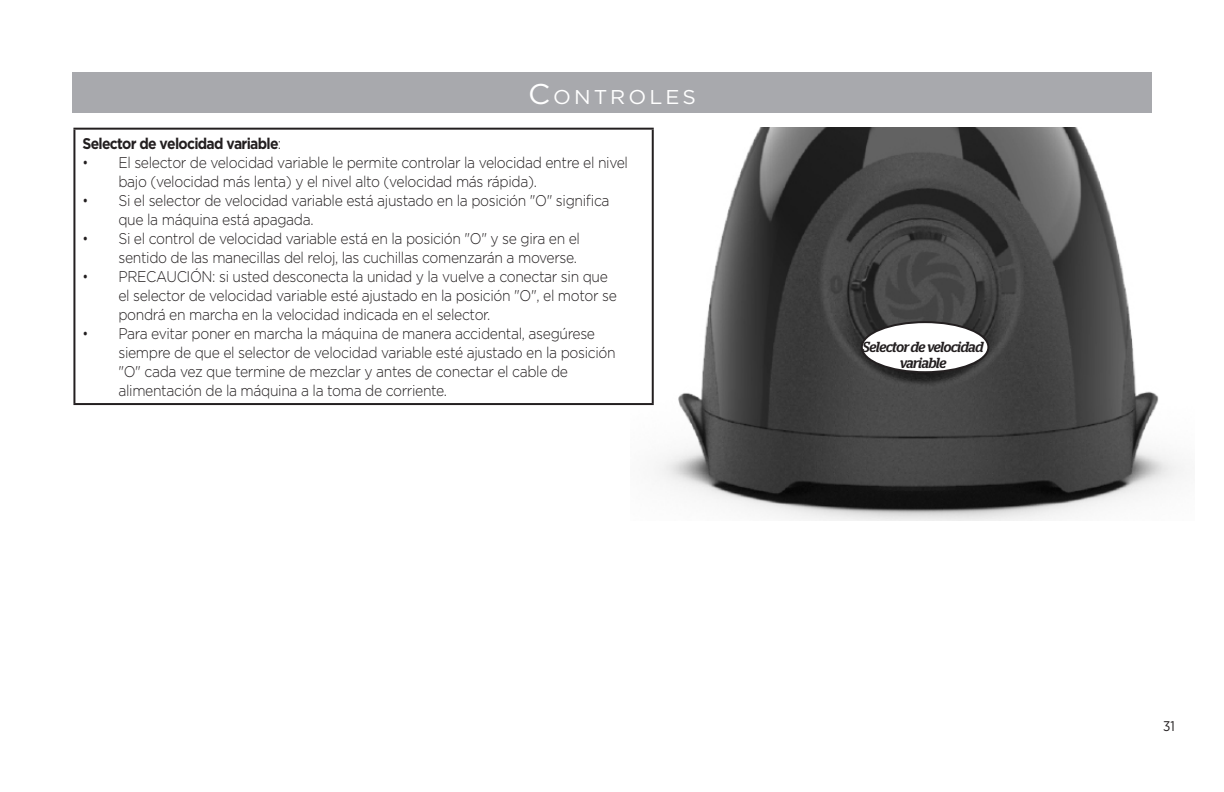
<style>
.page{position:relative;width:1224px;height:792px;background:#fff}
.page>*{position:absolute;margin:0;border:0;box-sizing:border-box;transform-origin:0 0}
.header_copy_ENG{font:20px "Gotham";letter-spacing:.145em;color:#fff;scale:1.05 1}
.t1{font:300 15.6px/19px "Gotham";letter-spacing:-.025em;color:#231f20;scale:.9 1}
.numbered_bulleted_co{font:700 15.6px "Gotham";letter-spacing:-.05em;color:#231f20;scale:.9 1}
.numbered_bulleted_co-2{font:italic 500 14.6px/16px "Stag";letter-spacing:-.025em;color:#231f20;text-align:center}
.t2{font:14px "Gotham Narrow";color:#231f20}
.s1{font-size:28.4px}
.s2{font-weight:300}
.s3{font-family:"Gotham Narrow"}
</style>
<div class="page">
<img style="left:631px;top:128px;width:553px;height:392px">
<hr style="left:73px;top:130px;width:2px;height:273px;background:#231f20">
<hr style="left:73px;top:128px;width:581px;height:2px;background:#231f20">
<hr style="left:73px;top:403px;width:581px;height:2px;background:#231f20">
<hr style="left:652px;top:130px;width:2px;height:273px;background:#231f20">
<div style="left:862px;top:322px;width:126px;height:50px;background:#fff;border-radius:50%"></div>
<div style="left:861px;top:321px;width:128px;height:52px;border:2px solid #231f20;border-radius:50%"></div>
<div style="left:72px;top:72px;width:1080px;height:40px;background:#a8a9ad"></div>
<p class="header_copy_ENG" style="left:528px;top:84px;width:159px"><span class="s1">C</span>ONTROLES</p>
<p class="numbered_bulleted_co" style="left:82px;top:133px;width:222px">Selector de velocidad variable<span class="s2">:</span></p>
<p class="t1" style="left:118px;top:153px;width:568px;text-indent:-36px"><span class="s3">•</span> El selector de velocidad variable le permite controlar la velocidad entre el nivel bajo (velocidad más lenta) y el nivel alto (velocidad más rápida).</p>
<p class="t1" style="left:118px;top:191px;width:547px;text-indent:-36px"><span class="s3">•</span> Si el selector de velocidad variable está ajustado en la posición "O" significa que la máquina está apagada.</p>
<p class="t1" style="left:82px;top:229px;width:554px;text-align:right"><span class="s3">•</span> Si el control de velocidad variable está en la posición "O" y se gira en el sentido de las manecillas del reloj, las cuchillas comenzarán a moverse.</p>
<p class="t1" style="left:118px;top:267px;width:555px;text-indent:-36px"><span class="s3">•</span> PRECAUCIÓN: si usted desconecta la unidad y la vuelve a conectar sin que el selector de velocidad variable esté ajustado en la posición "O", el motor se pondrá en marcha en la velocidad indicada en el selector.</p>
<p class="t1" style="left:118px;top:324px;width:554px;text-indent:-36px"><span class="s3">•</span> Para evitar poner en marcha la máquina de manera accidental, asegúrese siempre de que el selector de velocidad variable esté ajustado en la posición "O" cada vez que termine de mezclar y antes de conectar el cable de alimentación de la máquina a la toma de corriente.</p>
<p class="numbered_bulleted_co-2" style="left:863px;top:338px;width:122px">Selector de velocidad variable</p>
<p class="t2" style="left:1163px;top:718px;width:13px">31</p>
</div>
